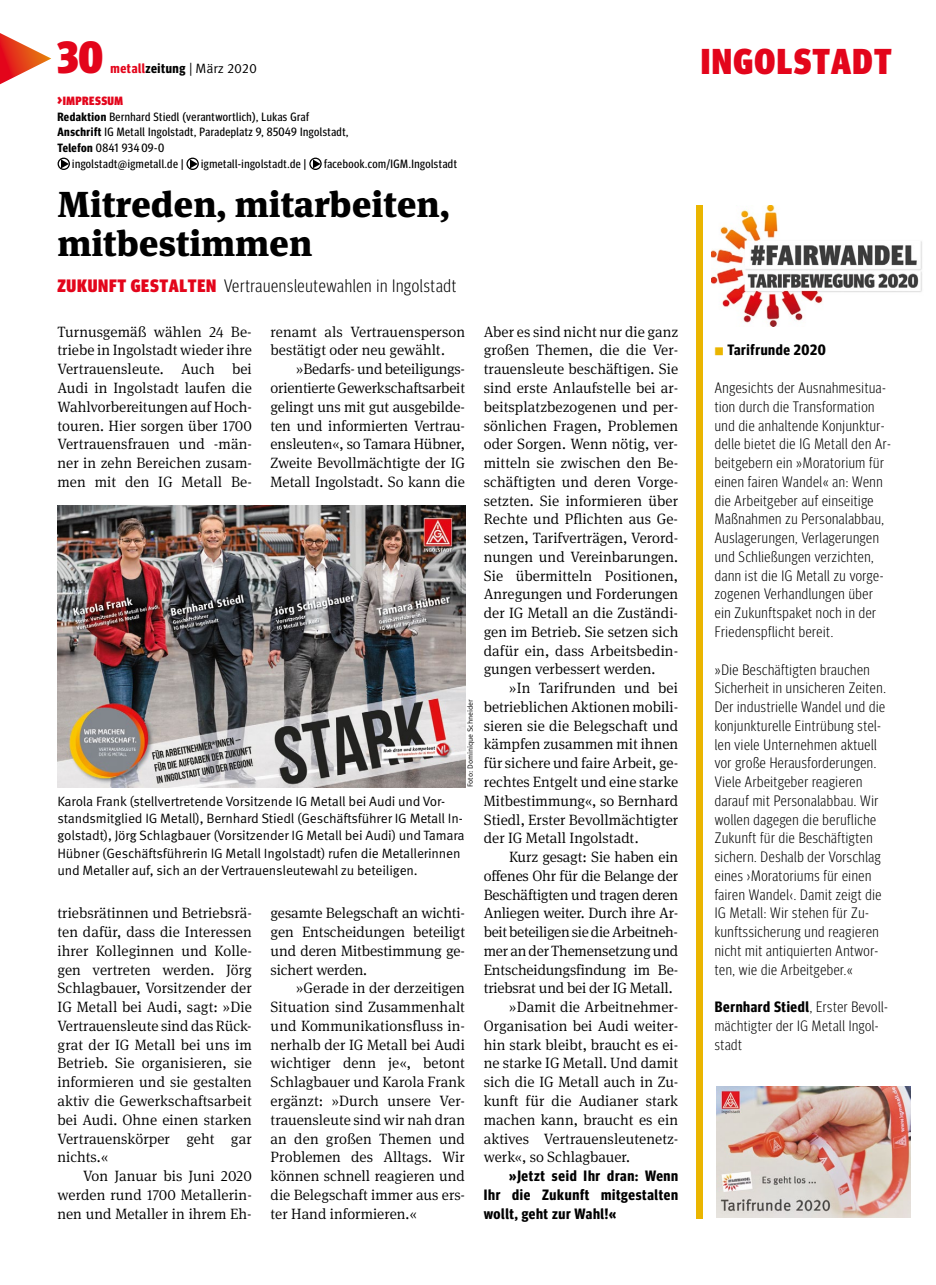
<style>
.page{position:relative;width:936px;height:1285px;background:#fff}
.page>*{position:absolute;margin:0;border:0;box-sizing:border-box;transform-origin:0 0}
.t1{font:900 condensed 45px "Meta Head IGMT";color:#e3051b}
.t2{font:900 36px/39px "Meta Serif IGMT";color:#000}
.t3{font:900 condensed 36px "Meta Head IGMT";letter-spacing:.04em;color:#e3051b}
.t4{font:300 condensed 18px "Meta Head IGMT";letter-spacing:.04em;color:#000}
.t5{font:300 condensed 15.15px/18.8px "Meta Head IGMT";letter-spacing:.04em;color:#000}
.t6{font:300 15px/18.8px "Meta Serif IGMT";color:#000;text-align:justify}
.t7{font:700 15px/18.8px "Meta Headline Cond OT";letter-spacing:.04em;color:#000;text-align:justify}
.t8{font:300 condensed 15px/18.8px "Meta Head IGMT";letter-spacing:.04em;color:#000}
.t9{font:300 15px "Meta Serif IGMT";letter-spacing:-.02em;color:#000}
.t10{font:13.5px/17.2px "Meta IGMT";letter-spacing:-.015em;color:#000}
.t11{font:12px "Meta Headline Cond OT";letter-spacing:.04em;color:#000}
.t12{font:900 condensed 12px "Meta Head IGMT";letter-spacing:.04em;color:#e3051b}
.t13{font:7.5px "Meta IGMT";color:#000}
.s1{font-family:"Meta Headline Cond OT";font-weight:700;color:#e3051b}
.s2{font-family:"Meta Headline Cond OT";font-weight:700}
.s3{font-size:13.5px}
.s4{font-weight:700}
.s5{font-weight:900;color:#e3051b}
.s6{font-family:"Meta IGMT";font-size:10.5px;color:#eab500}
.s7{font-family:"Meta Head IGMT";font-weight:300;font-stretch:condensed}
</style>
<div class="page">
<svg style="left:0;top:33px;width:51px;height:51px"></svg>
<div style="left:697px;top:205px;width:6px;height:1013px;background:#eab500"></div>
<img style="left:716px;top:1086px;width:194px;height:131px">
<div style="left:58px;top:158px;width:12px;height:12px;border:1px solid #000;border-radius:50%"></div>
<svg style="left:61px;top:159px;width:8px;height:9px"></svg>
<div style="left:186px;top:158px;width:13px;height:12px;border:1px solid #000;border-radius:50%"></div>
<svg style="left:190px;top:159px;width:8px;height:9px"></svg>
<div style="left:309px;top:158px;width:13px;height:12px;border:1px solid #000;border-radius:50%"></div>
<svg style="left:313px;top:159px;width:7px;height:9px"></svg>
<img style="left:57px;top:505px;width:408px;height:281px">
<img style="left:711px;top:205px;width:211px;height:121px">
<h1 class="t1" style="left:57px;top:21px;width:47px">30</h1>
<p class="t10" style="left:111px;top:59px;width:148px"><span class="s1">metall</span><span class="s2">zeitung</span> | März 2020</p>
<p class="t12" style="left:57px;top:91px;width:67px"><span class="s3">&gt;</span>IMPRESSUM</p>
<p class="t11" style="left:57px;top:109px;width:253px"><span class="s4">Redaktion</span> Bernhard Stiedl (verantwortlich), Lukas Graf</p>
<p class="t11" style="left:57px;top:125px;width:292px"><span class="s4">Anschrift</span> IG Metall Ingolstadt, Paradeplatz 9, 85049 Ingolstadt,</p>
<p class="t11" style="left:57px;top:141px;width:108px"><span class="s4">Telefon</span> 0841 934 09-0</p>
<p class="t11" style="left:72px;top:156px;width:113px">ingolstadt@igmetall.de |</p>
<p class="t11" style="left:201px;top:156px;width:107px">igmetall-ingolstadt.de |</p>
<p class="t11" style="left:324px;top:156px;width:134px">facebook.com/IGM.Ingolstadt</p>
<h2 class="t2" style="left:57px;top:181px;width:394px">Mitreden, mitarbeiten, mitbestimmen</h2>
<p class="t4" style="left:57px;top:273px;width:400px"><span class="s5">ZUKUNFT GESTALTEN</span> Vertrauensleutewahlen in Ingolstadt</p>
<p class="t6" style="left:57px;top:321px;width:196px">Turnusgemäß wählen 24 Be&shy;triebe in Ingolstadt wieder ihre Vertrauensleute. Auch bei Audi in Ingolstadt laufen die Wahlvorbereitungen auf Hoch&shy;touren. Hier sorgen über 1700<br>Vertrauensfrauen und -män&shy;ner in zehn Bereichen zusam&shy;men mit den IG Metall Be-</p>
<p class="t6" style="left:270px;top:321px;width:196px">renamt als Vertrauensperson bestätigt oder neu gewählt.</p>
<p class="t6" style="left:270px;top:359px;width:196px;text-indent:26px">»Bedarfs- und beteiligungs&shy;orientierte Gewerkschaftsarbeit gelingt uns mit gut ausgebilde&shy;ten und informierten Vertrau&shy;ensleuten«, so Tamara Hübner, Zweite Bevollmächtigte der IG Metall Ingolstadt. So kann die</p>
<p class="t13" style="left:464px;top:786px;width:89px;rotate:-90deg">Foto: Dominique Schneider</p>
<p class="t10" style="left:57px;top:791px;width:408px">Karola Frank (stellvertretende Vorsitzende IG Metall bei Audi und Vor&shy;standsmitglied IG Metall), Bernhard Stiedl (Geschäftsführer IG Metall In&shy;golstadt), Jörg Schlagbauer (Vorsitzender IG Metall bei Audi) und Tamara Hübner (Geschäftsführerin IG Metall Ingolstadt) rufen die Metallerinnen und Metaller auf, sich an der Vertrauensleutewahl zu beteiligen.</p>
<p class="t6" style="left:57px;top:902px;width:196px">triebsrätinnen und Betriebsrä&shy;ten dafür, dass die Interessen ihrer Kolleginnen und Kolle&shy;gen vertreten werden. Jörg Schlagbauer, Vorsitzender der IG Metall bei Audi, sagt: »Die Vertrauensleute sind das Rück&shy;grat der IG Metall bei uns im Betrieb. Sie organisieren, sie informieren und sie gestalten aktiv die Gewerkschaftsarbeit bei Audi. Ohne einen starken Vertrauenskörper geht gar nichts.«</p>
<p class="t6" style="left:57px;top:1165px;width:196px;text-indent:26px">Von Januar bis Juni 2020 werden rund 1700 Metallerin&shy;nen und Metaller in ihrem Eh-</p>
<p class="t6" style="left:270px;top:902px;width:196px">gesamte Belegschaft an wichti&shy;gen Entscheidungen beteiligt und deren Mitbestimmung ge&shy;sichert werden.</p>
<p class="t6" style="left:270px;top:977px;width:196px;text-indent:26px">»Gerade in der derzeitigen Situation sind Zusammenhalt und Kommunikationsfluss in&shy;nerhalb der IG Metall bei Audi wichtiger denn je«, betont Schlagbauer und Karola Frank ergänzt: »Durch unsere Ver&shy;trauensleute sind wir nah dran an den großen Themen und Problemen des Alltags. Wir können schnell reagieren und die Belegschaft immer aus ers&shy;ter Hand informieren.«</p>
<p class="t6" style="left:483px;top:321px;width:196px">Aber es sind nicht nur die ganz großen Themen, die die Ver&shy;trauensleute beschäftigen. Sie sind erste Anlaufstelle bei ar&shy;beitsplatzbezogenen und per&shy;sönlichen Fragen, Problemen oder Sorgen. Wenn nötig, ver&shy;mitteln sie zwischen den Be&shy;schäftigten und deren Vorge&shy;setzten. Sie informieren über Rechte und Pflichten aus Ge&shy;setzen, Tarifverträgen, Verord&shy;nungen und Vereinbarungen.<br>Sie übermitteln Positionen, Anregungen und Forderungen der IG Metall an die Zuständi&shy;gen im Betrieb. Sie setzen sich dafür ein, dass Arbeitsbedin&shy;gungen verbessert werden.</p>
<p class="t6" style="left:483px;top:677px;width:196px;text-indent:26px">»In Tarifrunden und bei betrieblichen Aktionen mobili&shy;sieren sie die Belegschaft und kämpfen zusammen mit ihnen für sichere und faire Arbeit, ge&shy;rechtes Entgelt und eine starke Mitbestimmung«, so Bernhard Stiedl, Erster Bevollmächtigter der IG Metall Ingolstadt.</p>
<p class="t6" style="left:509px;top:846px;width:170px">Kurz gesagt: Sie haben ein</p>
<p class="t6" style="left:483px;top:865px;width:196px">offenes Ohr für die Belange der</p>
<p class="t6" style="left:483px;top:884px;width:196px">Beschäftigten und tragen deren</p>
<p class="t6" style="left:483px;top:902px;width:196px">Anliegen weiter. Durch ihre Ar-</p>
<p class="t9" style="left:483px;top:921px;width:196px">beit beteiligen sie die Arbeitneh-</p>
<p class="t6" style="left:483px;top:940px;width:196px">mer an der Themensetzung und</p>
<p class="t6" style="left:483px;top:959px;width:196px">Entscheidungsfindung im Be-</p>
<p class="t6" style="left:483px;top:977px;width:190px">triebsrat und bei der IG Metall.</p>
<p class="t6" style="left:509px;top:996px;width:170px">»Damit die Arbeitnehmer-</p>
<p class="t6" style="left:483px;top:1015px;width:196px">Organisation bei Audi weiter-</p>
<p class="t6" style="left:483px;top:1034px;width:196px">hin stark bleibt, braucht es ei-</p>
<p class="t6" style="left:483px;top:1052px;width:196px">ne starke IG Metall. Und damit</p>
<p class="t6" style="left:483px;top:1071px;width:196px">sich die IG Metall auch in Zu-</p>
<p class="t6" style="left:483px;top:1090px;width:196px">kunft für die Audianer stark</p>
<p class="t6" style="left:483px;top:1109px;width:196px">machen kann, braucht es ein</p>
<p class="t6" style="left:483px;top:1127px;width:196px">aktives Vertrauensleutenetz-</p>
<p class="t6" style="left:483px;top:1146px;width:148px">werk«, so Schlagbauer.</p>
<p class="t7" style="left:483px;top:1165px;width:196px;text-indent:26px">»Jetzt seid Ihr dran: Wenn Ihr die Zukunft mitgestalten wollt, geht zur Wahl!«</p>
<h2 class="t3" style="left:700px;top:33px;width:192px">INGOLSTADT</h2>
<p class="t7" style="left:714px;top:340px;width:113px"><span class="s6">■</span> Tarifrunde 2020</p>
<p class="t5" style="left:714px;top:377px;width:178px">Angesichts der Ausnahmesitua&shy;tion durch die Transformation und die anhaltende Konjunktur&shy;delle bietet die IG Metall den Ar&shy;beitgebern ein »Moratorium für einen fairen Wandel« an: Wenn die Arbeitgeber auf einseitige<br>Maßnahmen zu Personalabbau,<br>Auslagerungen, Verlagerungen und Schließungen verzichten, dann ist die IG Metall zu vorge&shy;zogenen Verhandlungen über ein Zukunftspaket noch in der<br>Friedenspflicht bereit.</p>
<p class="t5" style="left:714px;top:658px;width:173px">»Die Beschäftigten brauchen<br>Sicherheit in unsicheren Zeiten.<br>Der industrielle Wandel und die konjunkturelle Eintrübung stel&shy;len viele Unternehmen aktuell vor große Herausforderungen.<br>Viele Arbeitgeber reagieren darauf mit Personalabbau. Wir wollen dagegen die berufliche<br>Zukunft für die Beschäftigten sichern. Deshalb der Vorschlag eines ›Moratoriums für einen fairen Wandel‹. Damit zeigt die<br>IG Metall: Wir stehen für Zu&shy;kunftssicherung und reagieren nicht mit antiquierten Antwor&shy;ten, wie die Arbeitgeber.«</p>
<p class="t7" style="left:714px;top:997px;width:175px">Bernhard Stiedl<span class="s7">, Erster Bevoll-</span></p>
<p class="t8" style="left:714px;top:1015px;width:165px">mächtigter der IG Metall Ingol&shy;stadt</p>
</div>
